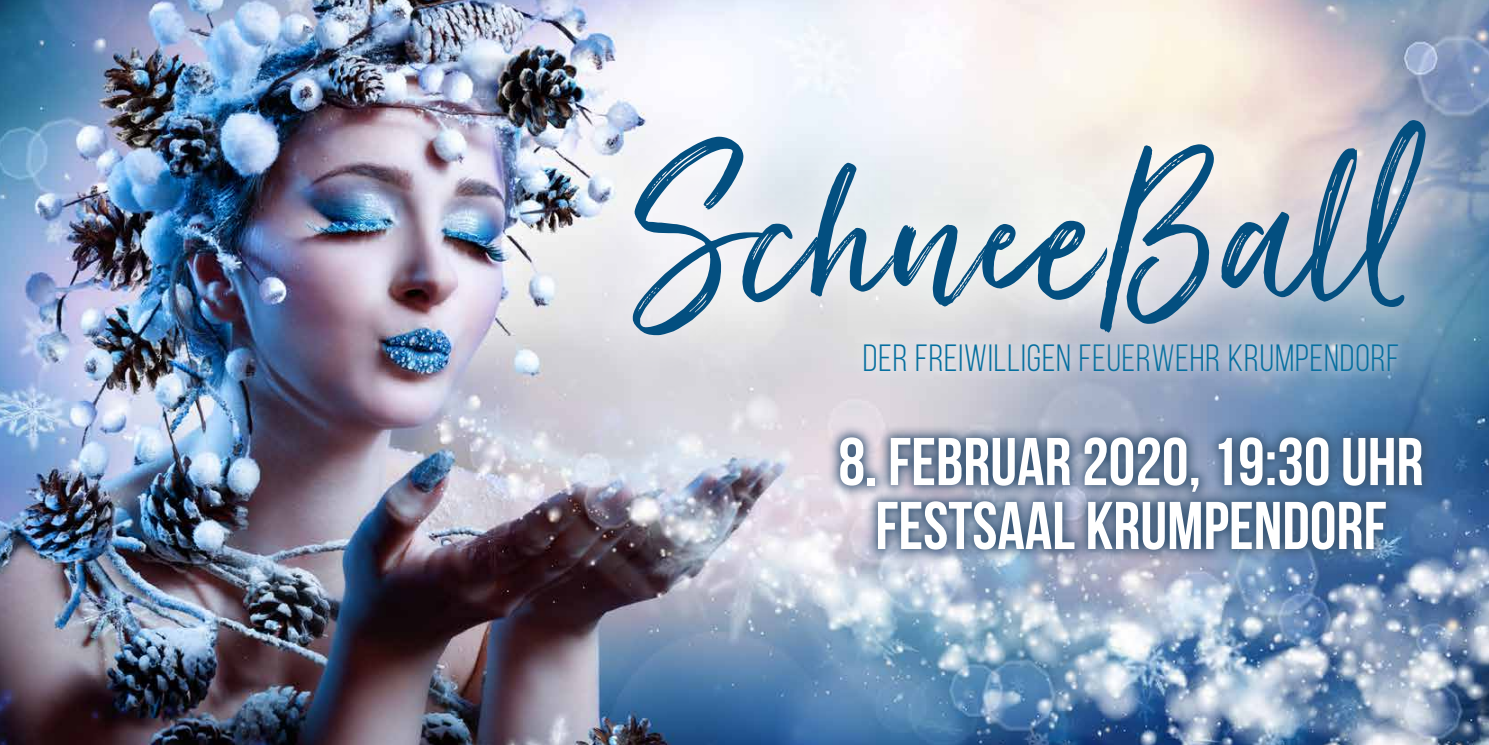
<style>
.page{position:relative;width:1489px;height:745px;background:#fff}
.page>*{position:absolute;margin:0;border:0;box-sizing:border-box;transform-origin:0 0}
.t1{font:263.25px "Just Lovely";letter-spacing:.01em;color:#034f80}
.t2{font:700 67.25px/64px "Bebas Neue";color:#fff;text-align:center}
.t3{font:38px "Bebas Neue";letter-spacing:.025em;color:#066f9f}
</style>
<div class="page">
<img style="left:0;top:0;width:1488px;height:744px">
<svg style="left:826px;top:423px;width:609px;height:140px;background:#6b819e"></svg>
<div style="left:851px;top:330px;width:558px;height:54px;background:linear-gradient(to right,#e8dcde,#5784b0)"></div>
<div style="left:589px;top:77px;width:880px;height:302px;background:#fff;opacity:.75"></div>
<h1 class="t1" style="left:639px;top:74px;width:788px">SchneeBall</h1>
<p class="t3" style="left:862px;top:337px;width:537px">DER FREIWILLIGEN FEUERWEHR KRUMPENDORF</p>
<p class="t2" style="left:838px;top:428px;width:586px">8. FEBRUAR 2020, 19:30 UHR<br>FESTSAAL KRUMPENDORF</p>
</div>
